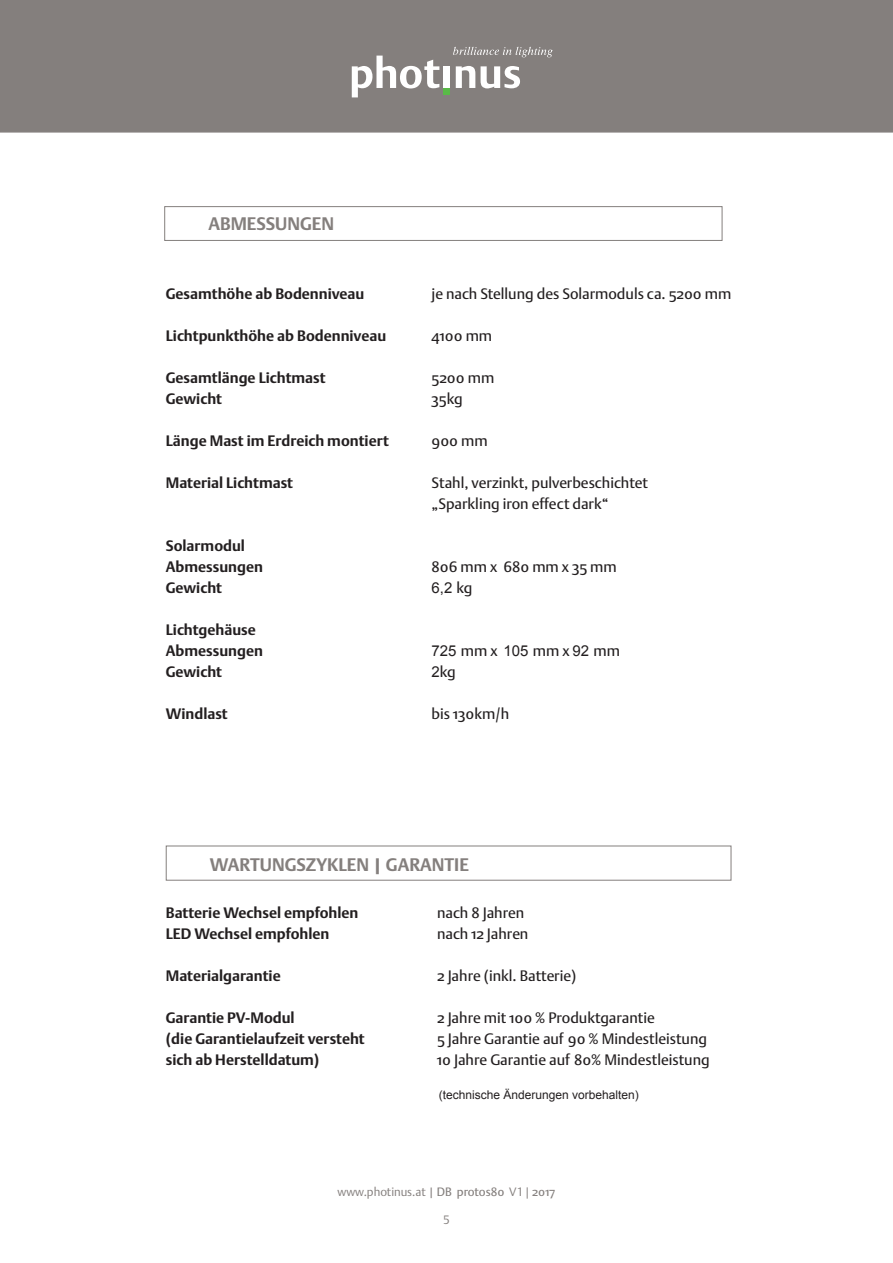
<style>
.page{position:relative;width:893px;height:1263px;background:#fff}
.page>*{position:absolute;margin:0;border:0;box-sizing:border-box;transform-origin:0 0}
.t1{font:700 18px "DTL Argo ST";color:#847f7d}
.t2{font:700 15px "DTL Argo ST";color:#231f20}
.t3{font:15px "DTL Argo ST";color:#231f20}
.t4{font:15px "Arial";color:#231f20}
.t5{font:300 12px "DTL Argo T";color:#847f7d}
.t6{font:12px "Arial";color:#231f20}
.s1{font-family:"DTL Argo ST"}
.s2{font-family:"Arial"}
.s3{font-family:"DTL Argo ST";font-weight:400}
.s4{font-family:"Arial";font-weight:400}
</style>
<div class="page">
<div style="left:0;top:0;width:893px;height:133px;background:#847f7d;border:2px solid #847f7d"></div>
<svg style="left:352px;top:47px;width:201px;height:50px"></svg>
<div style="left:164px;top:206px;width:558px;height:35px;border:1px solid #847f7d"></div>
<p class="t1" style="left:208px;top:213px;width:127px">ABMESSUNGEN</p>
<p class="t2" style="left:166px;top:284px;width:200px">Gesamthöhe ab Bodenniveau</p>
<p class="t2" style="left:166px;top:326px;width:222px">Lichtpunkthöhe ab Bodenniveau</p>
<p class="t2" style="left:166px;top:368px;width:161px">Gesamtlänge Lichtmast</p>
<p class="t2" style="left:166px;top:389px;width:58px">Gewicht</p>
<p class="t2" style="left:166px;top:431px;width:225px">Länge Mast im Erdreich montiert</p>
<p class="t2" style="left:166px;top:473px;width:129px">Material Lichtmast</p>
<p class="t2" style="left:166px;top:536px;width:81px">Solarmodul</p>
<p class="t2" style="left:166px;top:557px;width:99px">Abmessungen</p>
<p class="t2" style="left:166px;top:578px;width:58px">Gewicht</p>
<p class="t2" style="left:166px;top:620px;width:92px">Lichtgehäuse</p>
<p class="t2" style="left:166px;top:641px;width:99px">Abmessungen</p>
<p class="t2" style="left:166px;top:662px;width:58px">Gewicht</p>
<p class="t2" style="left:166px;top:704px;width:63px">Windlast</p>
<p class="t3" style="left:432px;top:284px;width:301px">je nach Stellung des Solarmoduls ca. 5200 mm</p>
<p class="t3" style="left:432px;top:326px;width:62px">4100 mm</p>
<p class="t3" style="left:432px;top:368px;width:64px">5200 mm</p>
<p class="t3" style="left:432px;top:389px;width:33px">35kg</p>
<p class="t3" style="left:432px;top:431px;width:58px">900 mm</p>
<p class="t3" style="left:432px;top:473px;width:218px">Stahl, verzinkt, pulverbeschichtet</p>
<p class="t3" style="left:432px;top:494px;width:178px">„Sparkling iron effect dark“</p>
<p class="t3" style="left:432px;top:557px;width:187px">806 mm x 680 mm x 35 mm</p>
<p class="t4" style="left:432px;top:577px;width:42px">6,2 <span class="s1">kg</span></p>
<p class="t4" style="left:432px;top:640px;width:190px">725 <span class="s1">mm x</span> 105 <span class="s1">mm x</span> 92 <span class="s1">mm</span></p>
<p class="t3" style="left:432px;top:662px;width:26px"><span class="s2">2</span>kg</p>
<p class="t3" style="left:432px;top:704px;width:79px">bis 130km/h</p>
<p class="t1" style="left:210px;top:854px;width:261px">WARTUNGSZYKLEN | GARANTIE</p>
<p class="t2" style="left:166px;top:904px;width:194px">Batterie Wechsel empfohlen</p>
<p class="t2" style="left:166px;top:925px;width:165px">LED Wechsel empfohlen</p>
<p class="t2" style="left:166px;top:967px;width:116px">Materialgarantie</p>
<p class="t2" style="left:166px;top:1009px;width:130px">Garantie PV-Modul</p>
<p class="t2" style="left:166px;top:1030px;width:200px">(die Garantielaufzeit versteht</p>
<p class="t2" style="left:166px;top:1051px;width:155px">sich ab Herstelldatum)</p>
<p class="t3" style="left:437px;top:903px;width:89px">nach 8 Jahren</p>
<p class="t3" style="left:437px;top:924px;width:93px">nach 12 Jahren</p>
<p class="t3" style="left:437px;top:966px;width:141px">2 Jahre (inkl. Batterie)</p>
<p class="t3" style="left:437px;top:1008px;width:219px">2 Jahre mit 100 % Produktgarantie</p>
<p class="t3" style="left:437px;top:1029px;width:271px">5 Jahre Garantie auf 90 % Mindestleistung</p>
<p class="t3" style="left:437px;top:1050px;width:274px">10 Jahre Garantie auf 80% Mindestleistung</p>
<p class="t6" style="left:439px;top:1087px;width:202px">(technische Änderungen vorbehalten)</p>
<p class="t5" style="left:337px;top:1184px;width:219px">www.photinus.at | <span class="s3">DB protos80</span> V1 <span class="s4">|</span> <span class="s3">2017</span></p>
<p class="t5" style="left:443px;top:1212px;width:8px">5</p>
</div>
